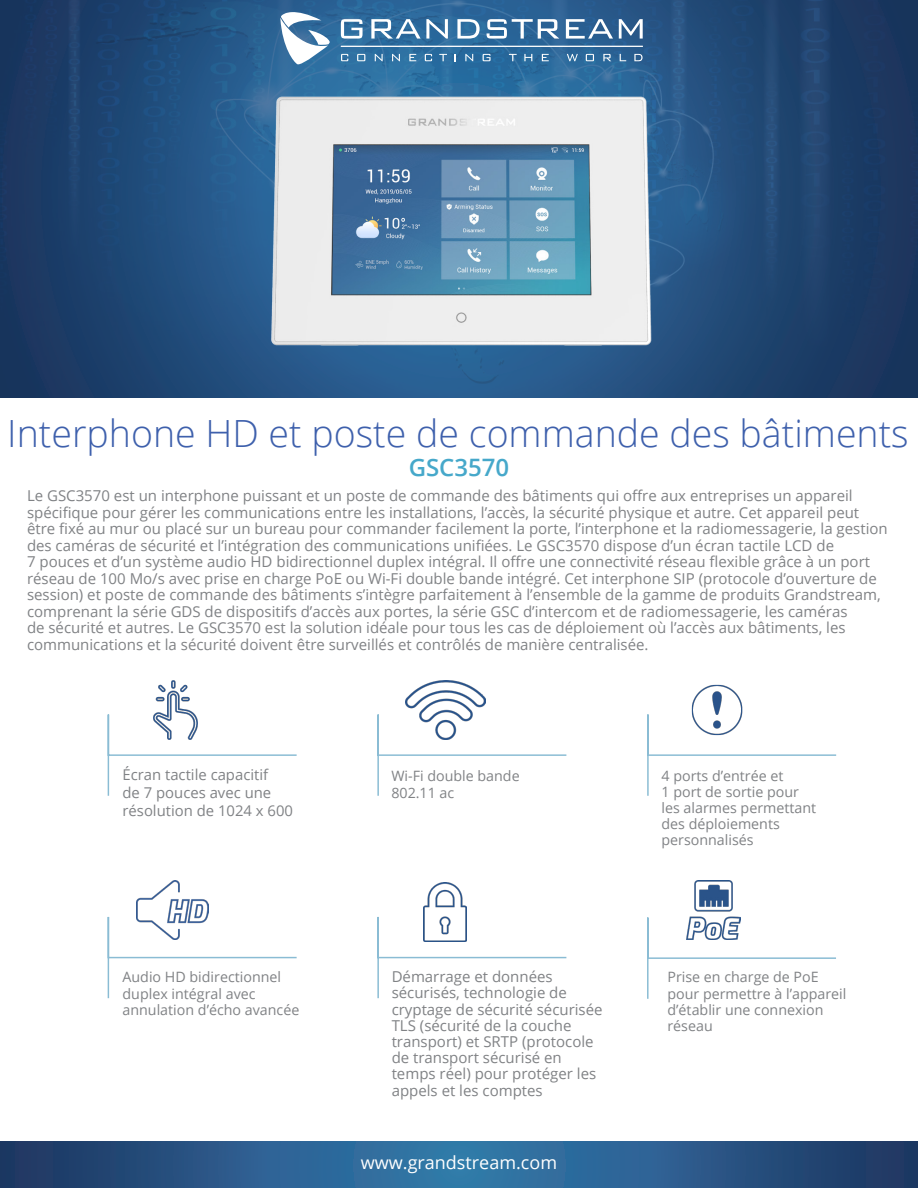
<style>
.page{position:relative;width:918px;height:1188px;background:#fff}
.page>*{position:absolute;margin:0;border:0;box-sizing:border-box;transform-origin:0 0}
.t1{font:300 37.5px "Open Sans";color:#3e60ac}
.t2{font:600 24px "Open Sans";color:#46a8ca}
.t3{font:18px "Open Sans";color:#fff}
.t4{font:15px/16.5px "Open Sans";color:#808285}
.t5{font:14.85px/17.9px "Open Sans";color:#808285}
.t6{font:14.25px/16.2px "Open Sans";color:#808285}
</style>
<div class="page">
<img style="left:0;top:0;width:918px;height:397px">
<svg style="left:280px;top:12px;width:50px;height:48px"></svg>
<svg style="left:341px;top:19px;width:22px;height:20px"></svg>
<svg style="left:371px;top:19px;width:77px;height:20px"></svg>
<svg style="left:457px;top:19px;width:23px;height:20px"></svg>
<svg style="left:487px;top:19px;width:72px;height:20px"></svg>
<svg style="left:566px;top:19px;width:47px;height:20px"></svg>
<svg style="left:619px;top:19px;width:24px;height:20px"></svg>
<svg style="left:341px;top:54px;width:7px;height:6px"></svg>
<svg style="left:357px;top:54px;width:8px;height:6px"></svg>
<svg style="left:375px;top:54px;width:8px;height:6px"></svg>
<svg style="left:392px;top:54px;width:8px;height:6px"></svg>
<svg style="left:409px;top:54px;width:7px;height:6px"></svg>
<svg style="left:425px;top:54px;width:7px;height:6px"></svg>
<svg style="left:439px;top:54px;width:8px;height:6px"></svg>
<svg style="left:465px;top:54px;width:8px;height:6px"></svg>
<svg style="left:483px;top:54px;width:8px;height:6px"></svg>
<svg style="left:509px;top:54px;width:8px;height:6px"></svg>
<svg style="left:524px;top:54px;width:8px;height:6px"></svg>
<svg style="left:542px;top:54px;width:7px;height:6px"></svg>
<svg style="left:634px;top:54px;width:9px;height:6px"></svg>
<svg style="left:586px;top:54px;width:8px;height:6px"></svg>
<svg style="left:603px;top:54px;width:8px;height:6px"></svg>
<svg style="left:620px;top:54px;width:6px;height:6px"></svg>
<svg style="left:567px;top:54px;width:11px;height:6px"></svg>
<hr style="left:341px;top:46px;width:302px;height:1px;background:#fff">
<svg style="left:0;top:1142px;width:918px;height:46px;background:#295988"></svg>
<svg style="left:647px;top:714px;width:190px;height:82px"></svg>
<svg style="left:107px;top:714px;width:190px;height:82px"></svg>
<svg style="left:377px;top:714px;width:190px;height:82px"></svg>
<svg style="left:107px;top:915px;width:190px;height:84px"></svg>
<svg style="left:377px;top:915px;width:190px;height:84px"></svg>
<svg style="left:647px;top:917px;width:189px;height:82px"></svg>
<img style="left:686px;top:880px;width:54px;height:60px">
<img style="left:64px;top:60px;width:806px;height:322px">
<img style="left:406px;top:680px;width:80px;height:60px">
<img style="left:685px;top:684px;width:64px;height:58px">
<img style="left:137px;top:880px;width:71px;height:60px">
<img style="left:153px;top:680px;width:44px;height:59px">
<img style="left:423px;top:882px;width:43px;height:60px">
<p class="t1" style="left:7px;top:407px;width:903px">Interphone HD et poste de commande des bâtiments</p>
<p class="t4" style="left:27px;top:487px;width:862px">Le GSC3570 est un interphone puissant et un poste de commande des bâtiments qui offre aux entreprises un appareil spécifique pour gérer les communications entre les installations, l’accès, la sécurité physique et autre. Cet appareil peut être fixé au mur ou placé sur un bureau pour commander facilement la porte, l’interphone et la radiomessagerie, la gestion des caméras de sécurité et l’intégration des communications unifiées. Le GSC3570 dispose d’un écran tactile LCD de<br>7 pouces et d’un système audio HD bidirectionnel duplex intégral. Il offre une connectivité réseau flexible grâce à un port réseau de 100 Mo/s avec prise en charge PoE ou Wi-Fi double bande intégré. Cet interphone SIP (protocole d’ouverture de session) et poste de commande des bâtiments s’intègre parfaitement à l’ensemble de la gamme de produits Grandstream, comprenant la série GDS de dispositifs d’accès aux portes, la série GSC d’intercom et de radiomessagerie, les caméras<br>de sécurité et autres. Le GSC3570 est la solution idéale pour tous les cas de déploiement où l’accès aux bâtiments, les communications et la sécurité doivent être surveillés et contrôlés de manière centralisée.</p>
<p class="t2" style="left:409px;top:451px;width:102px">GSC3570</p>
<p class="t5" style="left:123px;top:766px;width:172px">Écran tactile capacitif<br>de 7 pouces avec une résolution de 1024 x 600</p>
<p class="t6" style="left:123px;top:969px;width:178px">Audio HD bidirectionnel duplex intégral avec annulation d’écho avancée</p>
<p class="t6" style="left:391px;top:767px;width:130px;line-height:17.1px">Wi-Fi double bande<br>802.11 ac</p>
<p class="t4" style="left:392px;top:968px;width:212px">Démarrage et données sécurisés, technologie de cryptage de sécurité sécurisée<br>TLS (sécurité de la couche transport) et SRTP (protocole de transport sécurisé en temps réel) pour protéger les appels et les comptes</p>
<p class="t3" style="left:361px;top:1151px;width:198px">www.grandstream.com</p>
<p class="t6" style="left:662px;top:767px;width:156px">4 ports d’entrée et<br>1 port de sortie pour les alarmes permettant des déploiements personnalisés</p>
<p class="t6" style="left:668px;top:969px;width:180px">Prise en charge de PoE pour permettre à l’appareil d’établir une connexion réseau</p>
</div>
